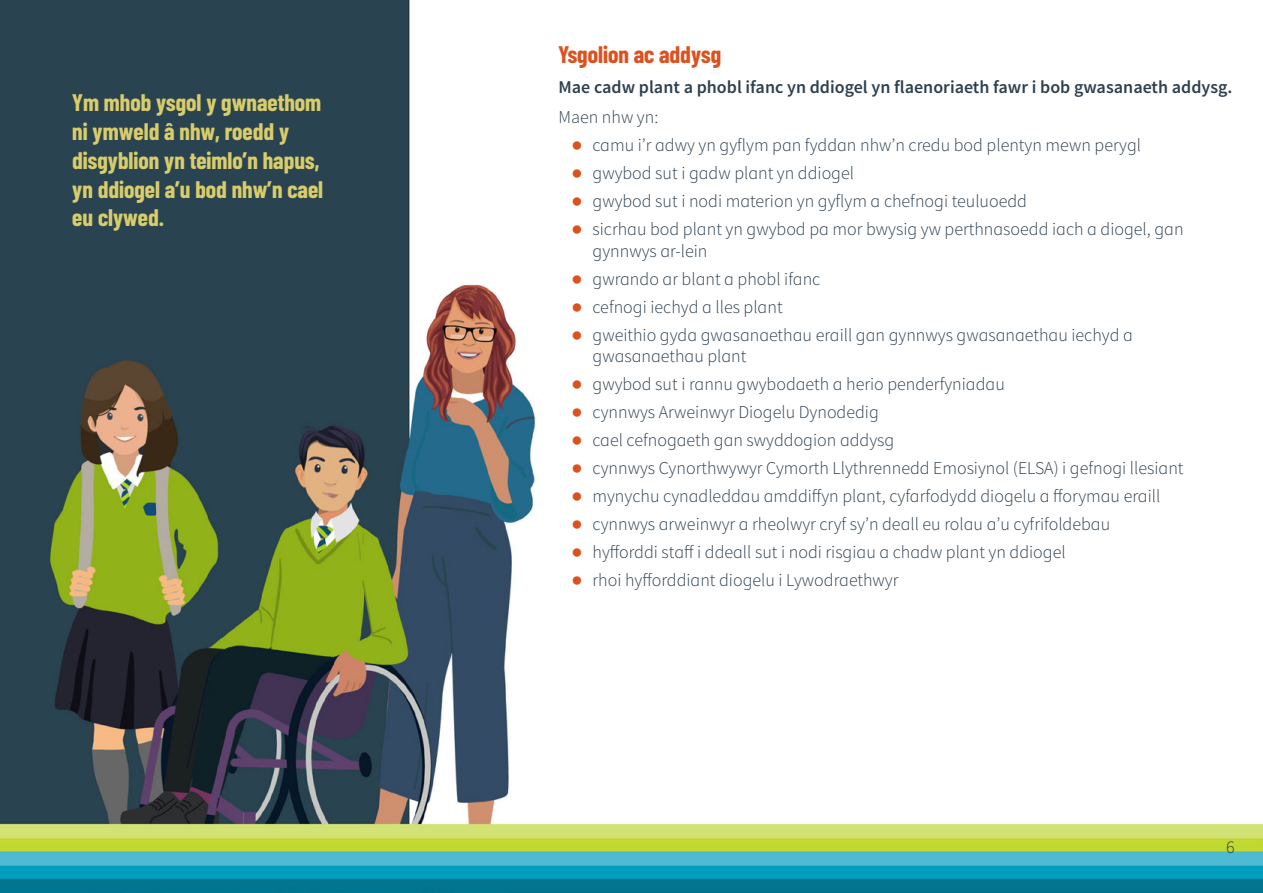
<style>
.page{position:relative;width:1263px;height:893px;background:#fff}
.page>*{position:absolute;margin:0;border:0;box-sizing:border-box;transform-origin:0 0}
.t1{font:700 24px/28.8px "Barlow Condensed";color:#d9cc6b}
.t2{font:700 24px "Barlow Condensed";color:#db521f}
.t3{font:300 18px/21.6px "Source Sans Pro";color:#2e404f}
.t4{font:600 18px "Source Sans Pro";color:#2e404f}
.s1{font-family:"Arial";font-weight:700;font-size:19.5px;color:#db521f}
</style>
<div class="page">
<img style="left:0;top:0;width:1263px;height:893px">
<p class="t1" style="left:72px;top:86px;width:252px">Ym mhob ysgol y gwnaethom ni ymweld â nhw, roedd y disgyblion yn teimlo’n hapus, yn ddiogel a’u bod nhw’n cael eu clywed.</p>
<p class="t2" style="left:558px;top:37px;width:164px">Ysgolion ac addysg</p>
<p class="t4" style="left:558px;top:76px;width:675px">Mae cadw plant a phobl ifanc yn ddiogel yn flaenoriaeth fawr i bob gwasanaeth addysg.</p>
<p class="t3" style="left:558px;top:107px;width:101px">Maen nhw yn:</p>
<p class="t3" style="left:571px;top:134px;width:571px"><span class="s1">●</span> camu i’r adwy yn gyflym pan fyddan nhw’n credu bod plentyn mewn perygl</p>
<p class="t3" style="left:571px;top:162px;width:284px"><span class="s1">●</span> gwybod sut i gadw plant yn ddiogel</p>
<p class="t3" style="left:571px;top:190px;width:457px"><span class="s1">●</span> gwybod sut i nodi materion yn gyflym a chefnogi teuluoedd</p>
<p class="t3" style="left:592px;top:218px;width:592px;text-indent:-21px"><span class="s1">●</span> sicrhau bod plant yn gwybod pa mor bwysig yw perthnasoedd iach a diogel, gan gynnwys ar-lein</p>
<p class="t3" style="left:571px;top:268px;width:251px"><span class="s1">●</span> gwrando ar blant a phobl ifanc</p>
<p class="t3" style="left:571px;top:296px;width:213px"><span class="s1">●</span> cefnogi iechyd a lles plant</p>
<p class="t3" style="left:592px;top:324px;width:542px;text-indent:-21px"><span class="s1">●</span> gweithio gyda gwasanaethau eraill gan gynnwys gwasanaethau iechyd a gwasanaethau plant</p>
<p class="t3" style="left:571px;top:374px;width:435px"><span class="s1">●</span> gwybod sut i rannu gwybodaeth a herio penderfyniadau</p>
<p class="t3" style="left:571px;top:402px;width:309px"><span class="s1">●</span> cynnwys Arweinwyr Diogelu Dynodedig</p>
<p class="t3" style="left:571px;top:429px;width:325px"><span class="s1">●</span> cael cefnogaeth gan swyddogion addysg</p>
<p class="t3" style="left:571px;top:457px;width:614px"><span class="s1">●</span> cynnwys Cynorthwywyr Cymorth Llythrennedd Emosiynol (ELSA) i gefnogi llesiant</p>
<p class="t3" style="left:571px;top:485px;width:591px"><span class="s1">●</span> mynychu cynadleddau amddiffyn plant, cyfarfodydd diogelu a fforymau eraill</p>
<p class="t3" style="left:571px;top:513px;width:540px"><span class="s1">●</span> cynnwys arweinwyr a rheolwyr cryf sy’n deall eu rolau a’u cyfrifoldebau</p>
<p class="t3" style="left:571px;top:541px;width:496px"><span class="s1">●</span> hyfforddi staff i ddeall sut i nodi risgiau a chadw plant yn ddiogel</p>
<p class="t3" style="left:571px;top:569px;width:329px"><span class="s1">●</span> rhoi hyfforddiant diogelu i Lywodraethwyr</p>
<p class="t3" style="left:1226px;top:836px;width:10px">6</p>
</div>
